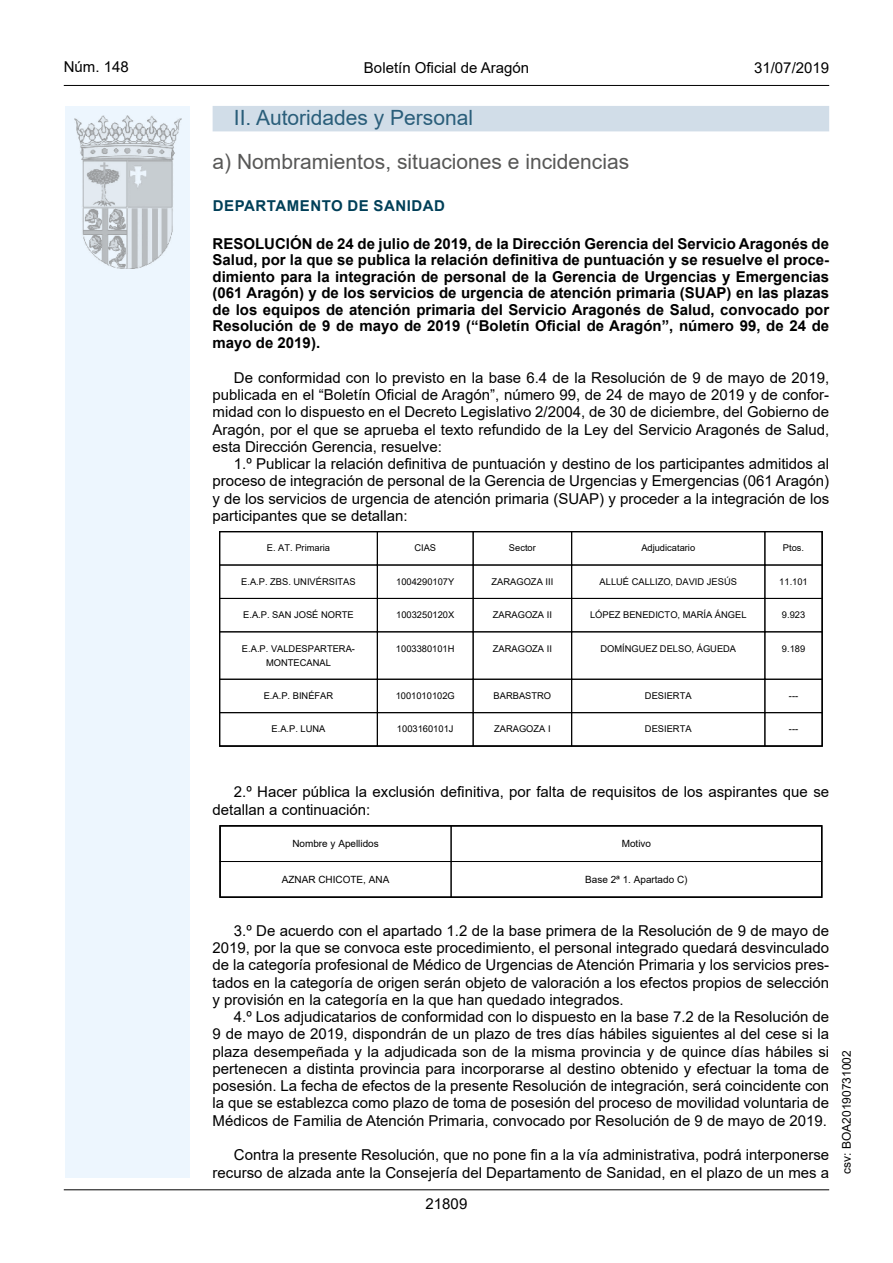
<style>
.page{position:relative;width:893px;height:1263px;background:#fff}
.page>*{position:absolute;margin:0;border:0;box-sizing:border-box;transform-origin:0 0}
.Sub_Seccion{font:21px "Arial";color:#585857}
.Titulo_sec{font:21px "Arial";color:#2a5e7a}
.inicio_de_parrafo{font:15px/17.2px "Arial";color:#000;text-align:justify}
.Titulo_text{font:700 15px/16.5px "Arial";color:#000;text-align:justify}
.estilo_head-c{font:15px "Arial";color:#000}
.emisor_text{font:15px "Arial Bold MT2";letter-spacing:.035em;color:#003f58}
.estilo_head-d{font:15px "Arial MT2";color:#000}
.estilo_head-i{font:15px "Arial MT2";color:#000}
.numero_pagina{font:15px "Arial MT2";color:#000}
.estilo_head-i-2{font:12px "Arial MT2";color:#000}
.t1{font:9.9px "Arial";color:#000}
.t2{font:9.3px/14px "Arial";color:#000;text-align:center}
.s1{font-family:"Arial Bold MT2";font-weight:400}
.s2{font-style:inherit}
</style>
<div class="page">
<div style="left:65px;top:106px;width:125px;height:1072px;background:#edf6fe"></div>
<img style="left:75px;top:115px;width:106px;height:153px">
<hr style="left:64px;top:85px;width:765px;height:1px;background:#000">
<hr style="left:64px;top:1189px;width:765px;height:1px;background:#000">
<div style="left:213px;top:106px;width:616px;height:25px;background:#d1dde8"></div>
<div style="left:219px;top:565px;width:159px;height:34px;border:1px solid #000"></div>
<div style="left:377px;top:565px;width:96px;height:34px;border:1px solid #000"></div>
<div style="left:473px;top:565px;width:99px;height:34px;border:1px solid #000"></div>
<div style="left:571px;top:565px;width:194px;height:34px;border:1px solid #000"></div>
<div style="left:765px;top:565px;width:57px;height:34px;border:1px solid #000"></div>
<div style="left:219px;top:598px;width:159px;height:34px;border:1px solid #000"></div>
<div style="left:377px;top:598px;width:96px;height:34px;border:1px solid #000"></div>
<div style="left:473px;top:598px;width:99px;height:34px;border:1px solid #000"></div>
<div style="left:571px;top:598px;width:194px;height:34px;border:1px solid #000"></div>
<div style="left:765px;top:598px;width:57px;height:34px;border:1px solid #000"></div>
<div style="left:219px;top:631px;width:159px;height:48px;border:1px solid #000"></div>
<div style="left:377px;top:631px;width:96px;height:48px;border:1px solid #000"></div>
<div style="left:473px;top:631px;width:99px;height:48px;border:1px solid #000"></div>
<div style="left:571px;top:631px;width:194px;height:48px;border:1px solid #000"></div>
<div style="left:765px;top:631px;width:57px;height:48px;border:1px solid #000"></div>
<div style="left:219px;top:679px;width:159px;height:34px;border:1px solid #000"></div>
<div style="left:377px;top:679px;width:96px;height:34px;border:1px solid #000"></div>
<div style="left:473px;top:679px;width:99px;height:34px;border:1px solid #000"></div>
<div style="left:571px;top:679px;width:194px;height:34px;border:1px solid #000"></div>
<div style="left:765px;top:679px;width:57px;height:34px;border:1px solid #000"></div>
<div style="left:219px;top:712px;width:159px;height:34px;border:1px solid #000"></div>
<div style="left:377px;top:712px;width:96px;height:34px;border:1px solid #000"></div>
<div style="left:473px;top:712px;width:99px;height:34px;border:1px solid #000"></div>
<div style="left:571px;top:712px;width:194px;height:34px;border:1px solid #000"></div>
<div style="left:765px;top:712px;width:57px;height:34px;border:1px solid #000"></div>
<div style="left:219px;top:531px;width:604px;height:216px;border:1px solid #000"></div>
<div style="left:220px;top:861px;width:231px;height:36px;border:1px solid #000"></div>
<div style="left:451px;top:861px;width:371px;height:36px;border:1px solid #000"></div>
<div style="left:219px;top:825px;width:603px;height:73px;border:1px solid #000"></div>
<p class="estilo_head-i" style="left:64px;top:57px;width:67px">Núm. 148</p>
<p class="estilo_head-c" style="left:364px;top:57px;width:167px">Boletín Oficial de Aragón</p>
<p class="estilo_head-d" style="left:754px;top:57px;width:77px">31/07/2019</p>
<p class="Titulo_sec" style="left:234px;top:103px;width:241px">II. Autoridades y Personal</p>
<p class="Sub_Seccion" style="left:213px;top:147px;width:418px">a) Nombramientos, situaciones e incidencias</p>
<p class="emisor_text" style="left:213px;top:195px;width:234px">DEPARTAMENTO DE SANIDAD</p>
<p class="Titulo_text" style="left:213px;top:236px;width:618px"><span class="s1">RESOLUCIÓN de 24 de julio de 2019, de la Dirección Gerencia del Servicio Aragonés de </span>Salud, por la que se publica la relación definitiva de puntuación y se resuelve el proce&shy;dimiento para la integración de personal de la Gerencia de Urgencias y Emergencias (061 Aragón) y de los servicios de urgencia de atención primaria (SUAP) en las plazas de los equipos de atención primaria del Servicio Aragonés de Salud, convocado por Resolución de 9 de mayo de 2019 (“Boletín Oficial de Aragón”, número 99, de 24 de mayo de 2019).</p>
<p class="inicio_de_parrafo" style="left:213px;top:369px;width:618px;text-indent:21px">De conformidad con lo previsto en la base 6.4 de la Resolución de 9 de mayo de 2019, publicada en el “Boletín Oficial de Aragón”, número 99, de 24 de mayo de 2019 y de confor&shy;midad con lo dispuesto en el Decreto Legislativo 2/2004, de 30 de diciembre, del Gobierno de Aragón, por el que se aprueba el texto refundido de la Ley del Servicio Aragonés de Salud, esta Dirección Gerencia, resuelve:</p>
<p class="inicio_de_parrafo" style="left:213px;top:455px;width:618px;text-indent:21px">1.º Publicar la relación definitiva de puntuación y destino de los participantes admitidos al proceso de integración de personal de la Gerencia de Urgencias y Emergencias (061 Aragón) y de los servicios de urgencia de atención primaria (SUAP) y proceder a la integración de los participantes que se detallan:</p>
<p class="t2" style="left:267px;top:541px;width:65px">E. AT. Primaria</p>
<p class="t2" style="left:414px;top:541px;width:23px">CIAS</p>
<p class="t2" style="left:509px;top:541px;width:28px">Sector</p>
<p class="t2" style="left:641px;top:541px;width:55px">Adjudicatario</p>
<p class="t2" style="left:783px;top:541px;width:23px">Ptos.</p>
<p class="t2" style="left:241px;top:574px;width:116px">E.A.P. ZBS. UNIV<span class="s2">É</span>RSITAS</p>
<p class="t2" style="left:396px;top:574px;width:60px">1004290107Y</p>
<p class="t2" style="left:492px;top:574px;width:63px">ZARAGOZA III</p>
<p class="t2" style="left:600px;top:574px;width:139px">ALLU<span class="s2">É</span> CALLIZO, DAVID JESÚS</p>
<p class="t2" style="left:779px;top:574px;width:30px">11.101</p>
<p class="t2" style="left:243px;top:608px;width:112px">E.A.P. SAN JOS<span class="s2">É</span> NORTE</p>
<p class="t2" style="left:396px;top:608px;width:60px">1003250120X</p>
<p class="t2" style="left:493px;top:608px;width:61px">ZARAGOZA II</p>
<p class="t2" style="left:590px;top:608px;width:158px">L<span class="s2">Ó</span>PEZ BENEDICTO, MAR<span class="s2">Í</span>A <span class="s2">Á</span>NGEL</p>
<p class="t2" style="left:782px;top:608px;width:25px">9.923</p>
<p class="t2" style="left:242px;top:641px;width:114px">E.A.P. VALDESPARTERA-<br>MONTECANAL</p>
<p class="t2" style="left:396px;top:641px;width:60px">1003380101H</p>
<p class="t2" style="left:493px;top:641px;width:61px">ZARAGOZA II</p>
<p class="t2" style="left:600px;top:641px;width:137px">DOM<span class="s2">Í</span>NGUEZ DELSO, <span class="s2">Á</span>GUEDA</p>
<p class="t2" style="left:782px;top:641px;width:25px">9.189</p>
<p class="t2" style="left:264px;top:689px;width:71px">E.A.P. BIN<span class="s2">É</span>FAR</p>
<p class="t2" style="left:396px;top:689px;width:61px">1001010102G</p>
<p class="t2" style="left:494px;top:689px;width:59px">BARBASTRO</p>
<p class="t2" style="left:645px;top:689px;width:48px">DESIERTA</p>
<p class="t2" style="left:789px;top:689px;width:11px">---</p>
<p class="t2" style="left:272px;top:722px;width:55px">E.A.P. LUNA</p>
<p class="t2" style="left:397px;top:722px;width:58px">1003160101J</p>
<p class="t2" style="left:494px;top:722px;width:58px">ZARAGOZA I</p>
<p class="t2" style="left:645px;top:722px;width:48px">DESIERTA</p>
<p class="t2" style="left:789px;top:722px;width:11px">---</p>
<p class="inicio_de_parrafo" style="left:213px;top:783px;width:618px;text-indent:21px">2.º Hacer pública la exclusión definitiva, por falta de requisitos de los aspirantes que se detallan a continuación:</p>
<p class="t1" style="left:292px;top:837px;width:88px">Nombre y Apellidos</p>
<p class="t1" style="left:622px;top:837px;width:31px">Motivo</p>
<p class="t1" style="left:282px;top:872px;width:109px">AZNAR CHICOTE, ANA</p>
<p class="t1" style="left:585px;top:872px;width:104px">Base 2ª 1. Apartado C)</p>
<p class="inicio_de_parrafo" style="left:213px;top:922px;width:618px;text-indent:21px">3.º De acuerdo con el apartado 1.2 de la base primera de la Resolución de 9 de mayo de 2019, por la que se convoca este procedimiento, el personal integrado quedará desvinculado de la categoría profesional de Médico de Urgencias de Atención Primaria y los servicios pres&shy;tados en la categoría de origen serán objeto de valoración a los efectos propios de selección y provisión en la categoría en la que han quedado integrados.</p>
<p class="inicio_de_parrafo" style="left:213px;top:1008px;width:618px;text-indent:21px">4.º Los adjudicatarios de conformidad con lo dispuesto en la base 7.2 de la Resolución de 9 de mayo de 2019, dispondrán de un plazo de tres días hábiles siguientes al del cese si la plaza desempeñada y la adjudicada son de la misma provincia y de quince días hábiles si pertenecen a distinta provincia para incorporarse al destino obtenido y efectuar la toma de posesión. La fecha de efectos de la presente Resolución de integración, será coincidente con la que se establezca como plazo de toma de posesión del proceso de movilidad voluntaria de Médicos de Familia de Atención Primaria, convocado por Resolución de 9 de mayo de 2019.</p>
<p class="inicio_de_parrafo" style="left:213px;top:1146px;width:618px;text-align:right">Contra la presente Resolución, que no pone fin a la vía administrativa, podrá interponerse recurso de alzada ante la Consejería del Departamento de Sanidad, en el plazo de un mes a</p>
<p class="numero_pagina" style="left:426px;top:1193px;width:43px">21809</p>
<p class="estilo_head-i-2" style="left:838px;top:1174px;width:125px;rotate:-90deg">csv: BOA20190731002</p>
</div>
